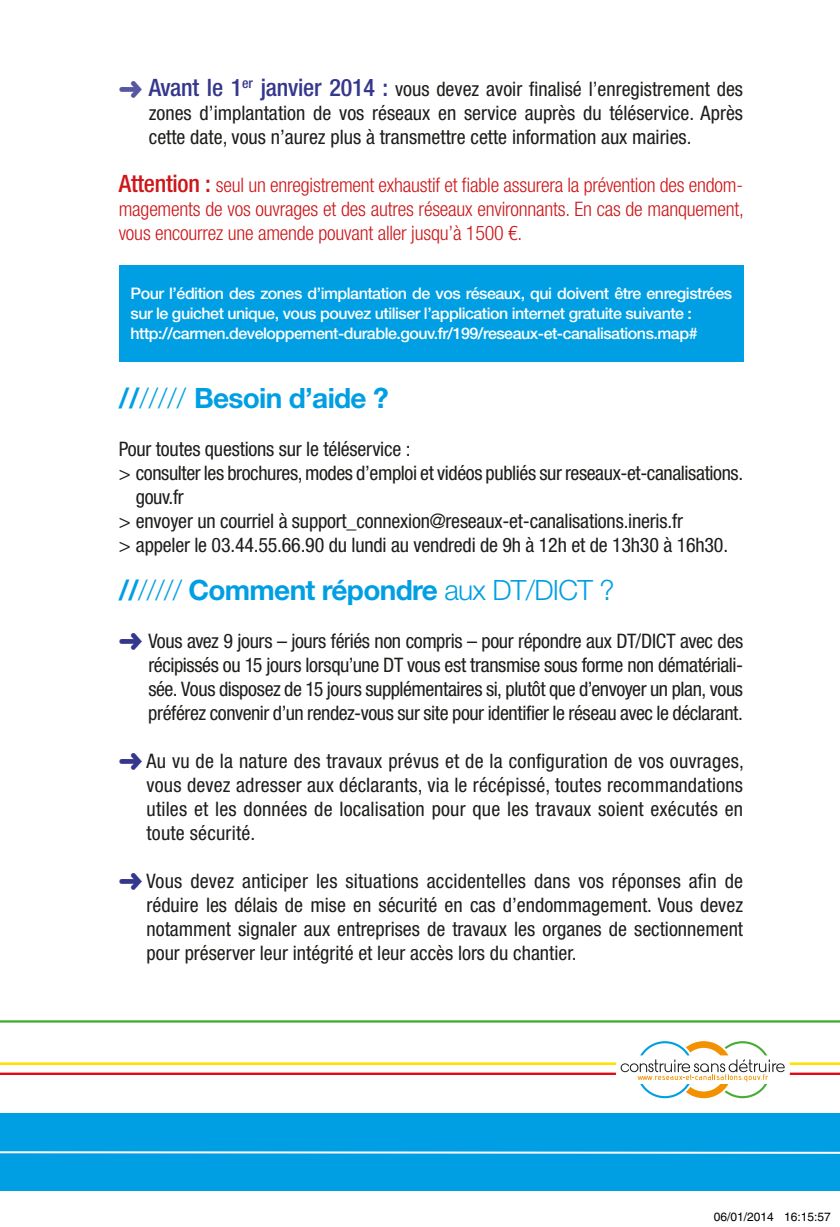
<style>
.page{position:relative;width:840px;height:1227px;background:#fff}
.page>*{position:absolute;margin:0;border:0;box-sizing:border-box;transform-origin:0 0}
.t1{font:700 28px "Helvetica Neue LT Std";letter-spacing:-.025em;color:#009fe3}
.t2{font:condensed 20px/24px "Helvetica Neue LT Std";letter-spacing:-.01em;color:#1d1d1b;text-align:justify}
.t3{font:300 condensed 20px/24px "Helvetica Neue LT Std";letter-spacing:-.01em;color:#cd171a;text-align:justify}
.t4{font:500 16px/20px "Helvetica Neue LT Std";letter-spacing:-.03em;color:#fff}
.t5{font:12px "Helvetica";color:#000}
.s1{font-weight:500;font-size:24px;color:#35378d}
.s2{font-weight:500;font-size:24px}
.s3{font-weight:300}
</style>
<div class="page">
<div style="left:119px;top:265px;width:624px;height:97px;background:#009fe3"></div>
<hr style="left:0;top:1062px;width:839px;height:3px;background:#ffe200">
<hr style="left:0;top:1020px;width:839px;height:2px;background:#45ac34">
<div style="left:0;top:1113px;width:839px;height:78px;background:#009fe3"></div>
<svg style="left:0;top:1072px;width:839px;height:3px;background:#e93c46"></svg>
<svg style="left:0;top:1151px;width:839px;height:3px;background:#aadef5"></svg>
<svg style="left:615px;top:1041px;width:174px;height:58px"></svg>
<div style="left:713px;top:1212px;width:7px;height:9px;border:1px solid #fff;border-radius:50%"></div>
<svg style="left:714px;top:1212px;width:6px;height:9px"></svg>
<p class="t2" style="left:149px;top:77px;width:595px"><span class="s1">Avant le 1</span><sup>er</sup> <span class="s1">janvier 2014 :</span> vous devez avoir finalisé l’enregistrement des zones d’implantation de vos réseaux en service auprès du téléservice. Après cette date, vous n’aurez plus à transmettre cette information aux mairies.</p>
<p class="t3" style="left:119px;top:173px;width:626px"><span class="s2">Attention :</span> seul un enregistrement exhaustif et fiable assurera la prévention des endom&shy;magements de vos ouvrages et des autres réseaux environnants. En cas de manquement, vous encourrez une amende pouvant aller jusqu’à 1500 €.</p>
<p class="t4" style="left:130px;top:283px;width:602px">Pour l’édition des zones d’implantation de vos réseaux, qui doivent être enregistrées sur le guichet unique, vous pouvez utiliser l’application internet gratuite suivante : http://carmen.developpement-durable.gouv.fr/199/reseaux-et-canalisations.map#</p>
<h1 class="t1" style="left:119px;top:381px;width:271px">//<span class="s3">/////</span> Besoin d’aide ?</h1>
<p class="t2" style="left:119px;top:437px;width:293px">Pour toutes questions sur le téléservice :</p>
<p class="t2" style="left:119px;top:461px;width:625px">&gt; consulter les brochures, modes d’emploi et vidéos publiés sur reseaux-et-canalisations.</p>
<p class="t2" style="left:136px;top:485px;width:49px">gouv.fr</p>
<p class="t2" style="left:119px;top:509px;width:565px">&gt; envoyer un courriel à support_connexion@reseaux-et-canalisations.ineris.fr</p>
<p class="t2" style="left:119px;top:533px;width:610px">&gt; appeler le 03.44.55.66.90 du lundi au vendredi de 9h à 12h et de 13h30 à 16h30.</p>
<h1 class="t1" style="left:119px;top:573px;width:497px">//<span class="s3">/////</span> Comment répondre <span class="s3">aux DT/DICT ?</span></h1>
<p class="t2" style="left:148px;top:629px;width:596px">Vous avez 9 jours – jours fériés non compris – pour répondre aux DT/DICT avec des récipissés ou 15 jours lorsqu’une DT vous est transmise sous forme non dématériali&shy;sée. Vous disposez de 15 jours supplémentaires si, plutôt que d’envoyer un plan, vous préférez convenir d’un rendez-vous sur site pour identifier le réseau avec le déclarant.</p>
<p class="t2" style="left:146px;top:749px;width:598px">Au vu de la nature des travaux prévus et de la configuration de vos ouvrages, vous devez adresser aux déclarants, via le récépissé, toutes recommandations utiles et les données de localisation pour que les travaux soient exécutés en toute sécurité.</p>
<p class="t2" style="left:146px;top:869px;width:597px">Vous devez anticiper les situations accidentelles dans vos réponses afin de réduire les délais de mise en sécurité en cas d’endommagement. Vous devez notamment signaler aux entreprises de travaux les organes de sectionnement pour préserver leur intégrité et leur accès lors du chantier.</p>
<p class="t5" style="left:713px;top:1209px;width:118px">06/01/2014 16:15:57</p>
</div>
